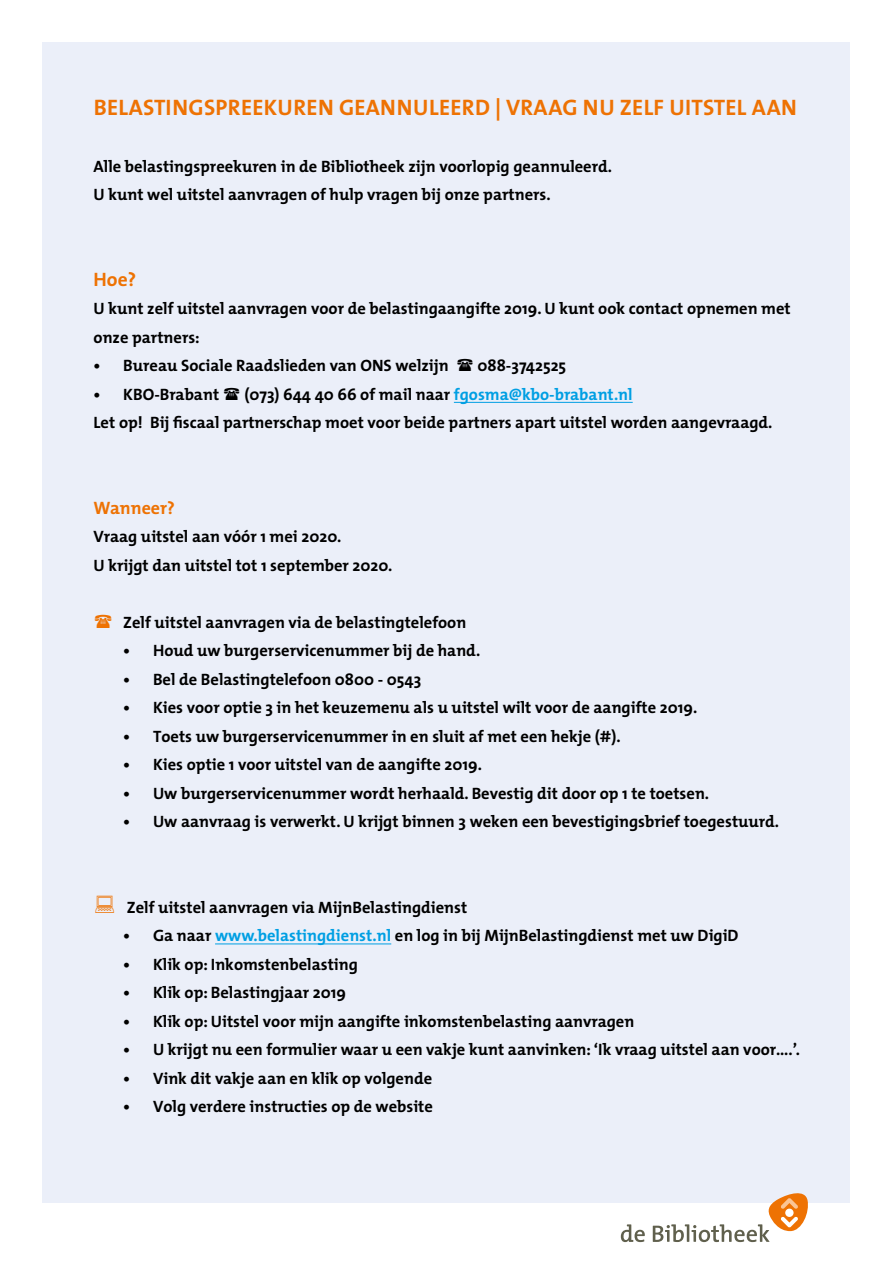
<style>
.page{position:relative;width:893px;height:1263px;background:#fff}
.page>*{position:absolute;margin:0;border:0;box-sizing:border-box;transform-origin:0 0}
.t1{font:700 22.5px "The Mix";letter-spacing:.015em;color:#ee7203}
.t2{font:700 19.5px "The Mix";color:#ee7203}
.t3{font:700 18px "The Mix";color:#ee7203}
.t4{font:700 16.5px/28.5px "The Mix";color:#000}
.s1{color:#009fe3}
</style>
<div class="page">
<div style="left:43px;top:43px;width:807px;height:1160px;background:#ebeff9"></div>
<svg style="left:621px;top:1224px;width:24px;height:18px"></svg>
<svg style="left:653px;top:1193px;width:155px;height:49px"></svg>
<hr style="left:454px;top:402px;width:179px;height:1px;background:#009fe3">
<hr style="left:215px;top:944px;width:176px;height:1px;background:#009fe3">
<h1 class="t1" style="left:94px;top:88px;width:705px">BELASTINGSPREEKUREN GEANNULEERD | VRAAG NU ZELF UITSTEL AAN</h1>
<p class="t4" style="left:94px;top:151px;width:520px">Alle belastingspreekuren in de Bibliotheek zijn voorlopig geannuleerd.<br>U kunt wel uitstel aanvragen of hulp vragen bij onze partners.</p>
<p class="t2" style="left:94px;top:263px;width:44px">Hoe?</p>
<p class="t4" style="left:94px;top:294px;width:699px">U kunt zelf uitstel aanvragen voor de belastingaangifte 2019. U kunt ook contact opnemen met onze partners:</p>
<p class="t4" style="left:94px;top:351px;width:357px">• Bureau Sociale Raadslieden van ONS welzijn</p>
<p class="t4" style="left:477px;top:351px;width:90px">088-3742525</p>
<p class="t4" style="left:94px;top:379px;width:127px">• KBO-Brabant</p>
<p class="t4" style="left:94px;top:379px;width:680px;text-indent:151px">(073) 644 40 66 of mail naar <span class="s1">fgosma@kbo-brabant.nl<br></span>Let op! Bij fiscaal partnerschap moet voor beide partners apart uitstel worden aangevraagd.</p>
<p class="t3" style="left:94px;top:493px;width:83px">Wanneer?</p>
<p class="t4" style="left:94px;top:522px;width:300px">Vraag uitstel aan vóór 1 mei 2020.<br>U krijgt dan uitstel tot 1 september 2020.</p>
<p class="t4" style="left:123px;top:607px;width:345px">Zelf uitstel aanvragen via de belastingtelefoon</p>
<p class="t4" style="left:123px;top:636px;width:358px">• Houd uw burgerservicenummer bij de hand.</p>
<p class="t4" style="left:123px;top:664px;width:299px">• Bel de Belastingtelefoon 0800 - 0543</p>
<p class="t4" style="left:123px;top:693px;width:575px">• Kies voor optie 3 in het keuzemenu als u uitstel wilt voor de aangifte 2019.</p>
<p class="t4" style="left:123px;top:721px;width:499px">• Toets uw burgerservicenummer in en sluit af met een hekje (#).</p>
<p class="t4" style="left:123px;top:750px;width:360px">• Kies optie 1 voor uitstel van de aangifte 2019.</p>
<p class="t4" style="left:123px;top:778px;width:587px">• Uw burgerservicenummer wordt herhaald. Bevestig dit door op 1 te toetsen.</p>
<p class="t4" style="left:123px;top:807px;width:657px">• Uw aanvraag is verwerkt. U krijgt binnen 3 weken een bevestigingsbrief toegestuurd.</p>
<p class="t4" style="left:127px;top:892px;width:342px">Zelf uitstel aanvragen via MijnBelastingdienst</p>
<p class="t4" style="left:123px;top:921px;width:617px">• Ga naar <span class="s1">www.belastingdienst.nl</span> en log in bij MijnBelastingdienst met uw DigiD</p>
<p class="t4" style="left:123px;top:949px;width:236px">• Klik op: Inkomstenbelasting</p>
<p class="t4" style="left:123px;top:978px;width:224px">• Klik op: Belastingjaar 2019</p>
<p class="t4" style="left:123px;top:1006px;width:513px">• Klik op: Uitstel voor mijn aangifte inkomstenbelasting aanvragen</p>
<p class="t4" style="left:123px;top:1035px;width:678px">• U krijgt nu een formulier waar u een vakje kunt aanvinken: ‘Ik vraag uitstel aan voor….’.</p>
<p class="t4" style="left:123px;top:1063px;width:310px">• Vink dit vakje aan en klik op volgende</p>
<p class="t4" style="left:123px;top:1092px;width:311px">• Volg verdere instructies op de website</p>
</div>
